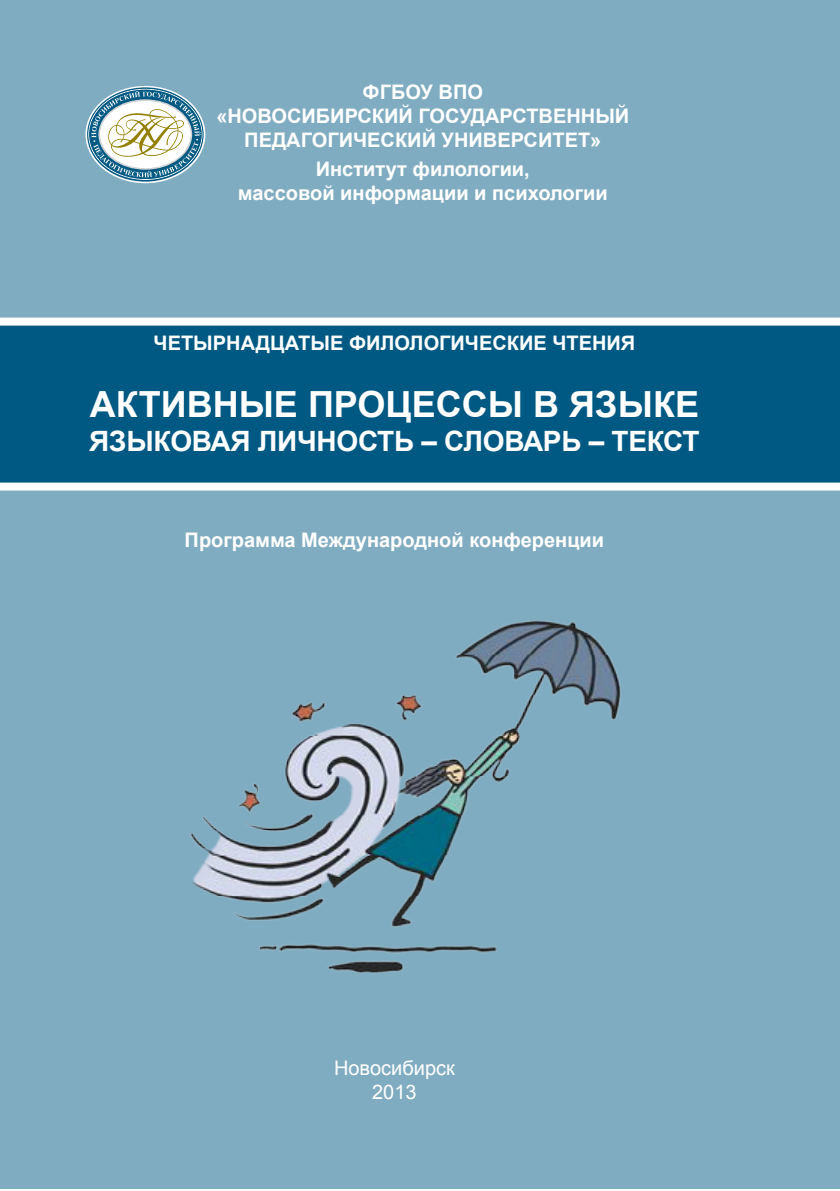
<style>
.page{position:relative;width:840px;height:1191px;background:#fff}
.page>*{position:absolute;margin:0;border:0;box-sizing:border-box;transform-origin:0 0}
.t1{font:700 36px "Arial";color:#fff}
.t2{font:700 28px "Arial";letter-spacing:-.01em;color:#fff}
.t3{font:700 20px/24px "Arial";color:#fff}
.t4{font:20px/24px "Arial";color:#fff;text-align:center}
</style>
<div class="page">
<div style="left:0;top:0;width:839px;height:1189px;background:#80acc1"></div>
<svg style="left:0;top:317px;width:839px;height:173px;background:#17688e"></svg>
<svg style="left:87px;top:87px;width:116px;height:95px"></svg>
<img style="left:190px;top:620px;width:431px;height:353px">
<p class="t3" style="left:362px;top:80px;width:122px">ФГБОУ ВПО</p>
<p class="t3" style="left:244px;top:104px;width:386px;text-indent:43px">сибирский государственн ый педагог</p>
<p class="t3" style="left:216px;top:104px;width:42px">«Ново</p>
<p class="t3" style="left:315px;top:125px;width:287px;line-height:29.6px;text-indent:23px">ический университет»<br>Институт филологии,</p>
<p class="t3" style="left:238px;top:182px;width:371px">массовой информации и психологии</p>
<p class="t3" style="left:153px;top:332px;width:16px">ЧЕТЫР</p>
<p class="t3" style="left:226px;top:332px;width:74px">НАДЦАТЫЕ</p>
<p class="t3" style="left:349px;top:332px;width:287px">Филологические чтения</p>
<h1 class="t1" style="left:90px;top:380px;width:610px">Активн ые процессы в языке</h1>
<h2 class="t2" style="left:89px;top:422px;width:611px">языковая личность – словарь – текст</h2>
<p class="t3" style="left:184px;top:528px;width:421px">Программа Международной конференции</p>
<p class="t4" style="left:334px;top:1056px;width:122px">Новосибирск<br>2013</p>
</div>
